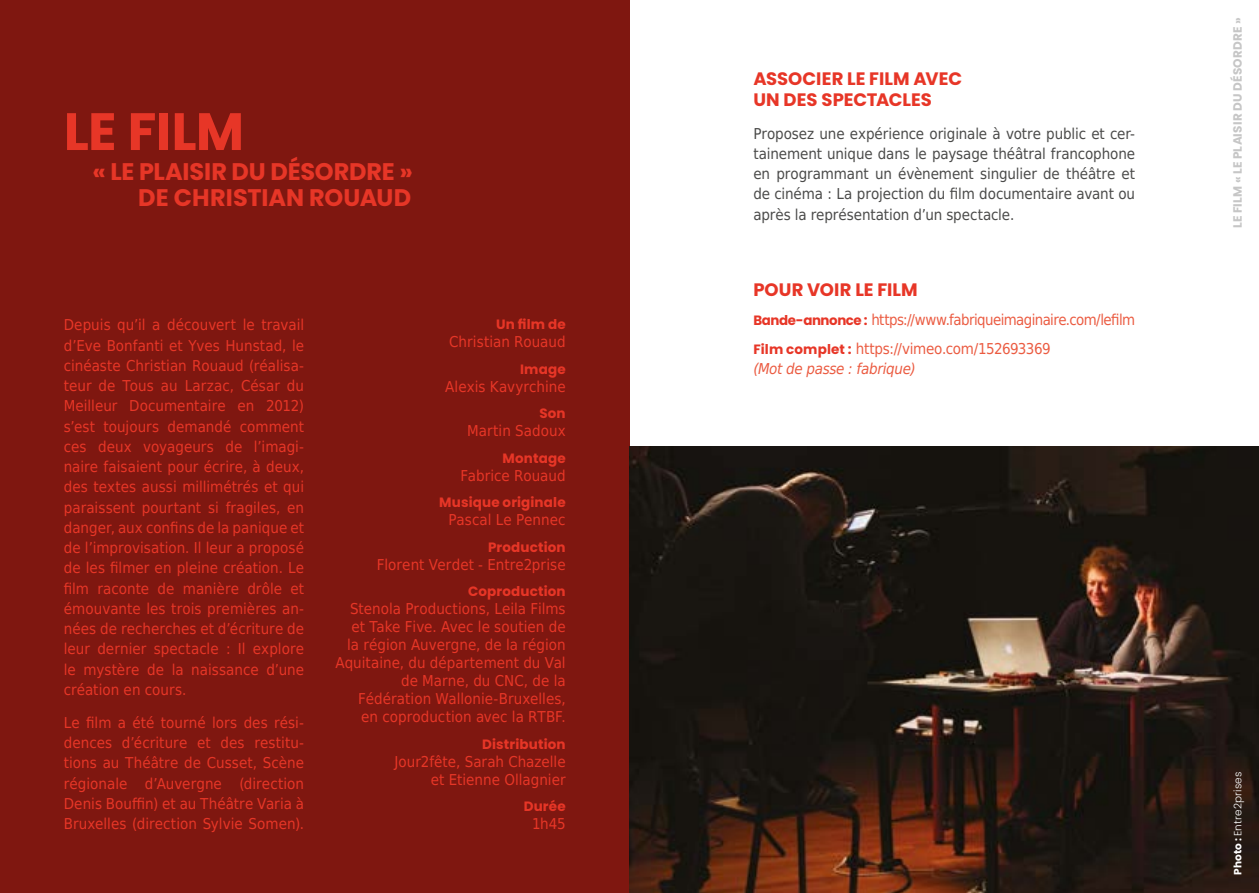
<style>
.page{position:relative;width:1259px;height:893px;background:#fff}
.page>*{position:absolute;margin:0;border:0;box-sizing:border-box;transform-origin:0 0}
.t1{font:700 52.5px "Poppins";letter-spacing:-.015em;color:#e73627}
.t2{font:700 24px/25.5px "Poppins";letter-spacing:-.005em;color:#e73627;text-align:right}
.t3{font:700 18px/20.2px "Poppins";color:#e73627}
.t4{font:15px/20.2px "DejaVu Sans Condensed";letter-spacing:.005em;color:#e73627;text-align:right}
.t5{font:15px/20.2px "DejaVu Sans Condensed";letter-spacing:-.005em;color:#4a4a49;text-align:justify}
.t6{font:15px/28.8px "DejaVu Sans Condensed";letter-spacing:-.035em;color:#eb5b41}
.t7{font:italic 15px "DejaVu Sans Condensed";letter-spacing:-.02em;color:#eb5b41}
.t8{font:700 13.5px "Poppins";letter-spacing:.01em;color:#e73627}
.t9{font:700 12px "Poppins";letter-spacing:.02em;color:#c6c6c6}
.t10{font:300 10.5px "Poppins";letter-spacing:.015em;color:#fff}
.s1{font-family:"Poppins";font-weight:700;font-size:13.5px;color:#e73627}
.s2{font-weight:700}
</style>
<div class="page">
<div style="left:0;top:0;width:629px;height:893px;background:#7f1710"></div>
<img style="left:629px;top:446px;width:630px;height:447px">
<h1 class="t1" style="left:64px;top:101px;width:182px">LE FILM</h1>
<h2 class="t2" style="left:92px;top:159px;width:322px">« LE PLAISIR DU DÉSORDRE »<br>DE CHRISTIAN ROUAUD</h2>
<p class="t4" style="left:64px;top:314px;width:242px;text-align:justify">Depuis qu’il a découvert le travail d’Eve Bonfanti et Yves Hunstad, le cinéaste Christian Rouaud (réalisa&shy;teur de Tous au Larzac, César du Meilleur Documentaire en 2012) s’est toujours demandé comment ces deux voyageurs de l’imagi&shy;naire faisaient pour écrire, à deux, des textes aussi millimétrés et qui paraissent pourtant si fragiles, en danger, aux confins de la panique et de l’improvisation. Il leur a proposé de les filmer en pleine création. Le film raconte de manière drôle et émouvante les trois premières an&shy;nées de recherches et d’écriture de leur dernier spectacle : Il explore le mystère de la naissance d’une création en cours.</p>
<p class="t4" style="left:64px;top:712px;width:242px;text-align:justify">Le film a été tourné lors des rési&shy;dences d’écriture et des restitu&shy;tions au Théâtre de Cusset, Scène régionale d’Auvergne (direction Denis Bouffin) et au Théâtre Varia à Bruxelles (direction Sylvie Somen).</p>
<p class="t8" style="left:496px;top:317px;width:71px">Un film de</p>
<p class="t4" style="left:449px;top:331px;width:118px">Christian Rouaud</p>
<p class="t8" style="left:520px;top:361px;width:47px">Image</p>
<p class="t4" style="left:445px;top:376px;width:122px">Alexis Kavyrchine</p>
<p class="t8" style="left:539px;top:406px;width:28px">Son</p>
<p class="t4" style="left:467px;top:420px;width:100px">Martin Sadoux</p>
<p class="t8" style="left:502px;top:450px;width:65px">Montage</p>
<p class="t4" style="left:460px;top:465px;width:107px">Fabrice Rouaud</p>
<p class="t8" style="left:439px;top:495px;width:128px">Musique originale</p>
<p class="t4" style="left:448px;top:509px;width:119px">Pascal Le Pennec</p>
<p class="t8" style="left:488px;top:539px;width:79px">Production</p>
<p class="t4" style="left:377px;top:554px;width:190px">Florent Verdet - Entre2prise</p>
<p class="t8" style="left:468px;top:584px;width:99px">Coproduction</p>
<p class="t4" style="left:335px;top:599px;width:232px;line-height:18px">Stenola Productions, Leila Films et Take Five. Avec le soutien de<br>la région Auvergne, de la région<br>Aquitaine, du département du Val de Marne, du CNC, de la<br>Fédération Wallonie-Bruxelles,<br>en coproduction avec la RTBF.</p>
<p class="t8" style="left:482px;top:736px;width:85px">Distribution</p>
<p class="t4" style="left:394px;top:752px;width:173px;line-height:18px">Jour2fête, Sarah Chazelle et Etienne Ollagnier</p>
<p class="t8" style="left:523px;top:799px;width:44px">Durée</p>
<p class="t4" style="left:532px;top:813px;width:35px">1h45</p>
<p class="t3" style="left:753px;top:69px;width:210px">ASSOCIER LE FILM AVEC<br>UN DES SPECTACLES</p>
<p class="t5" style="left:753px;top:123px;width:383px">Proposez une expérience originale à votre public et cer&shy;tainement unique dans le paysage théâtral francophone en programmant un évènement singulier de théâtre et de cinéma : La projection du film documentaire avant ou après la représentation d’un spectacle.</p>
<p class="t3" style="left:753px;top:280px;width:166px">POUR VOIR LE FILM</p>
<p class="t6" style="left:753px;top:305px;width:383px"><span class="s1">Bande-annonce :</span> https://www.fabriqueimaginaire.com/lefilm<br><span class="s1">Film complet :</span> https://vimeo.com/152693369</p>
<p class="t7" style="left:753px;top:358px;width:164px">(Mot de passe : fabrique)</p>
<p class="t9" style="left:1230px;top:228px;width:213px;rotate:-90deg">LE FILM « LE PLAISIR DU DÉSORDRE »</p>
<p class="t10" style="left:1231px;top:875px;width:105px;rotate:-90deg"><span class="s2">Photo :</span> Entre2prises</p>
</div>
